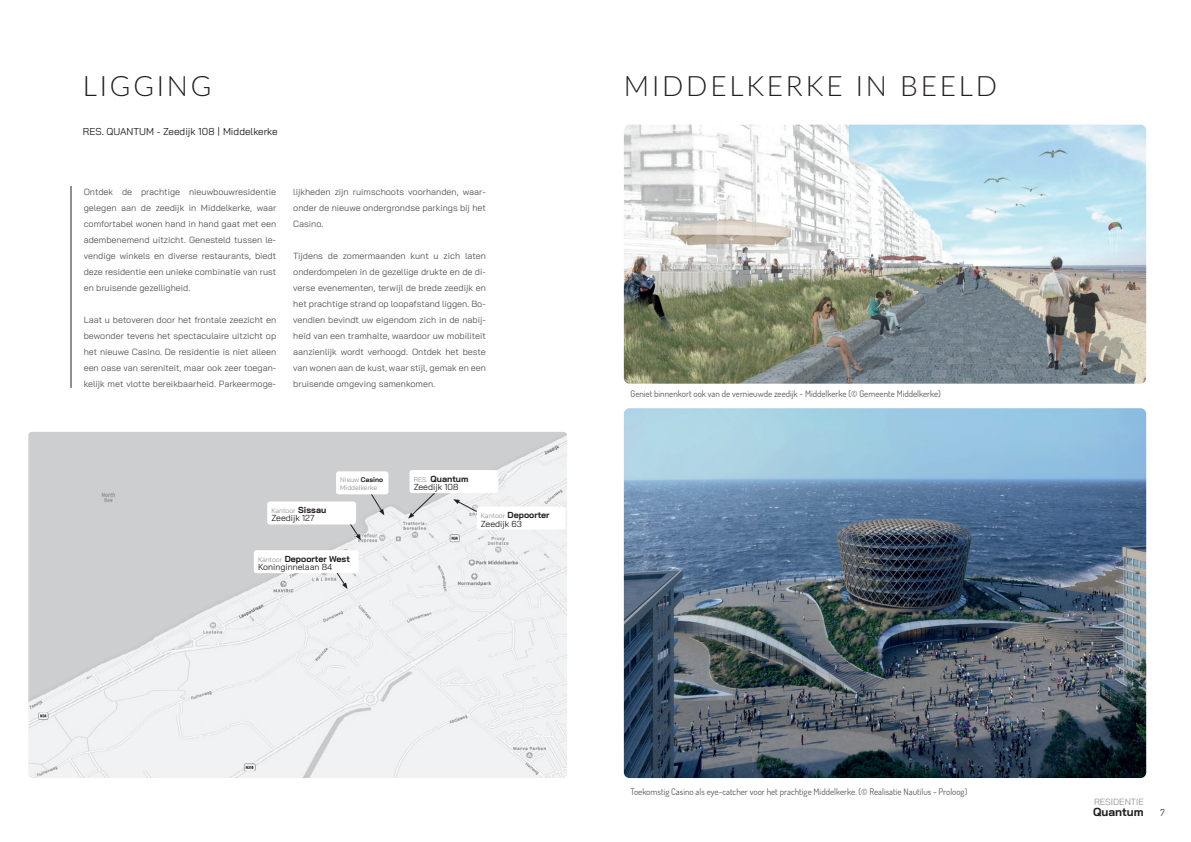
<style>
.page{position:relative;width:1191px;height:842px;background:#fff}
.page>*{position:absolute;margin:0;border:0;box-sizing:border-box;transform-origin:0 0}
.t1{font:300 28px "Lato";letter-spacing:.1em;color:#231f20}
.t2{font:700 11.6px "Bai Jamjuree";color:#231f20}
.t3{font:10px "Bai Jamjuree";color:#231f20}
.t4{font:9px/16px "Bai Jamjuree";color:#57585a;text-align:justify}
.t5{font:9px "Dosis";color:#57585a}
.t6{font:9px "Bai Jamjuree";color:#939598}
.t7{font:9px "Dosis";color:#231f20}
.t8{font:8.7px/8.2px "Bai Jamjuree";color:#231f20}
.t9{font:700 8.7px/8.2px "Bai Jamjuree";color:#231f20}
.t10{font:6.7px/8.2px "Bai Jamjuree";color:#939598}
.s1{font-family:"DIN Pro"}
.s2{font-weight:700;color:#231f20}
.s3{font-size:6.7px;color:#939598}
.s4{font-weight:700}
.s5{font-weight:700;font-size:8.7px;color:#231f20}
.s6{font-weight:400;font-size:6.7px;color:#939598}
.s7{font-weight:400}
</style>
<div class="page">
<img style="left:624px;top:125px;width:522px;height:259px">
<img style="left:28px;top:432px;width:539px;height:346px">
<img style="left:624px;top:408px;width:522px;height:370px">
<hr style="left:70px;top:186px;width:1px;height:202px;background:#231f20">
<svg style="left:408px;top:492px;width:27px;height:27px"></svg>
<div style="left:409px;top:470px;width:89px;height:23px;background:#fff;border-radius:3px"></div>
<svg style="left:349px;top:522px;width:12px;height:18px"></svg>
<div style="left:267px;top:501px;width:89px;height:23px;background:#fff;border-radius:3px"></div>
<svg style="left:368px;top:494px;width:16px;height:21px"></svg>
<div style="left:336px;top:471px;width:52px;height:23px;background:#fff;border-radius:3px"></div>
<svg style="left:453px;top:499px;width:24px;height:13px"></svg>
<div style="left:477px;top:507px;width:88px;height:23px;background:#fff;border-radius:3px"></div>
<svg style="left:335px;top:573px;width:12px;height:16px"></svg>
<div style="left:254px;top:550px;width:105px;height:23px;background:#fff;border-radius:3px"></div>
<h1 class="t1" style="left:83px;top:67px;width:130px">LIGGING</h1>
<h1 class="t1" style="left:624px;top:67px;width:375px">MIDDELKERKE IN BEELD</h1>
<p class="t3" style="left:83px;top:123px;width:196px">RES. QUANTUM a Zeedijk 108 <span class="s1">|</span> Middelkerke</p>
<p class="t4" style="left:84px;top:184px;width:194px">Ontdek de prachtige nieuwbouwresidentie gelegen aan de zeedijk in Middelkerke, waar comfortabel wonen hand in hand gaat met een adembenemend uitzicht. Genesteld tussen lea vendige winkels en diverse restaurants, biedt deze residentie een unieke combinatie van rust en bruisende gezelligheid.</p>
<p class="t4" style="left:84px;top:312px;width:194px">Laat u betoveren door het frontale zeezicht en bewonder tevens het spectaculaire uitzicht op het nieuwe Casino. De residentie is niet alleen een oase van sereniteit, maar ook zeer toegana kelijk met vlotte bereikbaarheid. Parkeermogea</p>
<p class="t4" style="left:293px;top:184px;width:194px">lijkheden zijn ruimschoots voorhanden, waara onder de nieuwe ondergrondse parkings bij het Casino.</p>
<p class="t4" style="left:293px;top:248px;width:194px">Tijdens de zomermaanden kunt u zich laten onderdompelen in de gezellige drukte en de dia verse evenementen, terwijl de brede zeedijk en het prachtige strand op loopafstand liggen. Boa vendien bevindt uw eigendom zich in de nabija heid van een tramhalte, waardoor uw mobiliteit aanzienlijk wordt verhoogd. Ontdek het beste van wonen aan de kust, waar stijl, gemak en een bruisende omgeving samenkomen.</p>
<p class="t10" style="left:340px;top:476px;width:44px">Nieuw <span class="s2">Casino<br></span>Middelkerke</p>
<p class="t8" style="left:414px;top:474px;width:56px"><span class="s3">RES.</span> <span class="s4">Quantum<br></span>Zeedijk 108</p>
<p class="t10" style="left:271px;top:507px;width:56px">Kantoor <span class="s5">Sissau</span></p>
<p class="t8" style="left:271px;top:514px;width:44px">Zeedijk 127</p>
<p class="t8" style="left:258px;top:555px;width:93px"><span class="s3">Kantoor</span> <span class="s4">Depoorter West<br></span>Koninginnelaan 84</p>
<p class="t9" style="left:481px;top:511px;width:70px"><span class="s6">Kantoor</span> Depoorter<br><span class="s7">Zeedijk 63</span></p>
<p class="t5" style="left:630px;top:388px;width:312px">Geniet binnenkort ook van de vernieuwde zeedijk - Middelkerke (© Gemeente Middelkerke)</p>
<p class="t5" style="left:630px;top:786px;width:338px">Toekomstig Casino als eye-catcher voor het prachtige Middelkerke. (© Realisatie Nautilus - Proloog)</p>
<p class="t6" style="left:1094px;top:794px;width:51px">RESIDENTIE</p>
<p class="t2" style="left:1093px;top:805px;width:52px">Quantum</p>
<p class="t7" style="left:1160px;top:807px;width:6px">7</p>
</div>
